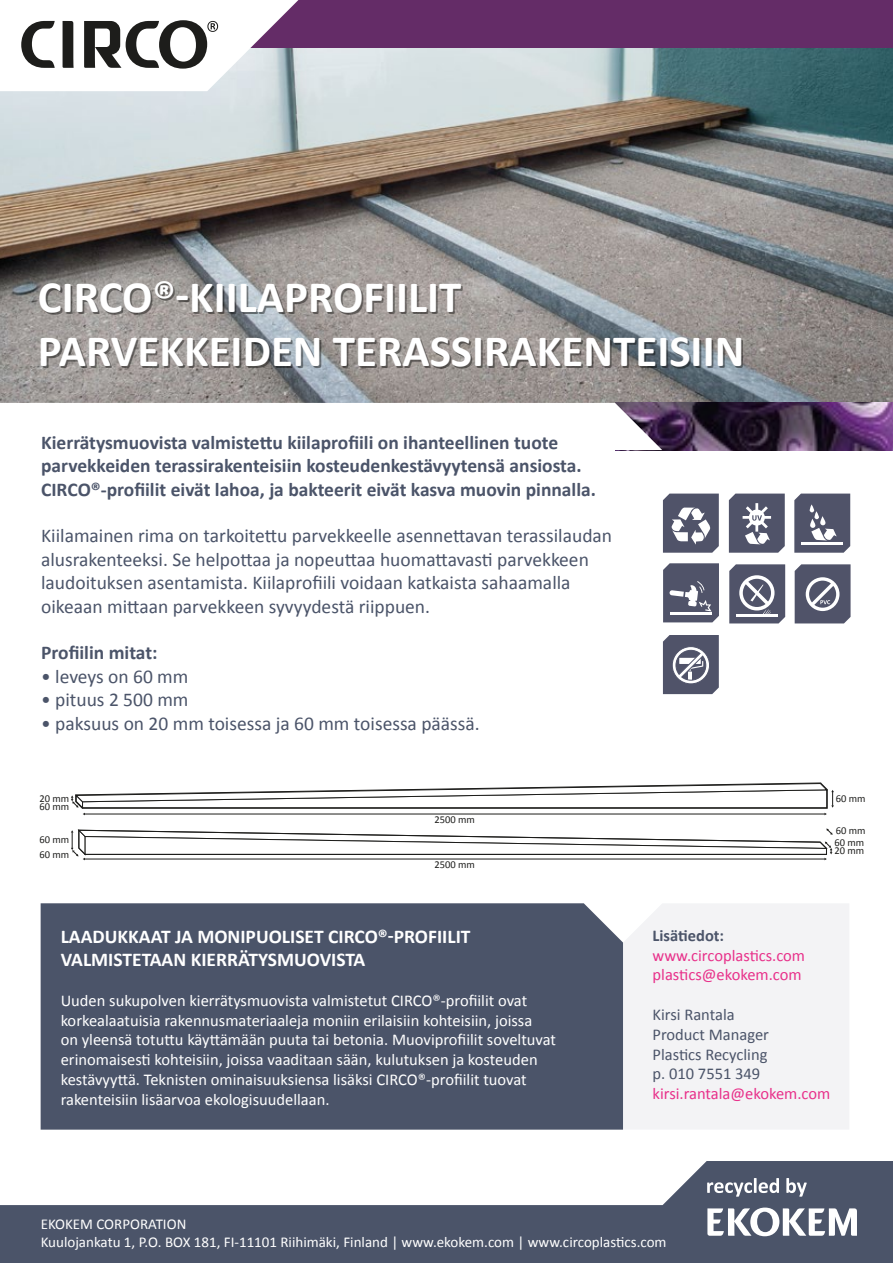
<style>
.page{position:relative;width:893px;height:1263px;background:#fff}
.page>*{position:absolute;margin:0;border:0;box-sizing:border-box;transform-origin:0 0}
.t1{font:700 45px/54px "Calibri";color:#fff}
.t2{font:19.5px/23.4px "Calibri";color:#4b5469}
.t3{font:700 19.5px/23.4px "Calibri";color:#4b5469}
.t4{font:700 19.5px/23.4px "Calibri";color:#fff}
.t5{font:16.5px/19.8px "Calibri";color:#fff}
.t6{font:16.5px/19.8px "Calibri";color:#e8308a}
.t7{font:16.5px/19.8px "Calibri";color:#4b5469}
.t8{font:700 16.5px "Calibri";color:#4b5469}
.t9{font:15px/18px "Calibri";color:#fff}
.t10{font:10.5px/7.9px "Calibri";color:#1d1d1b}
</style>
<div class="page">
<div style="left:41px;top:903px;width:582px;height:227px;background:#4b5469"></div>
<div style="left:623px;top:904px;width:226px;height:226px;background:#f3f3f5"></div>
<img style="left:0;top:47px;width:893px;height:356px">
<svg style="left:729px;top:494px;width:56px;height:59px;background:#6e7082"></svg>
<svg style="left:795px;top:564px;width:55px;height:59px;background:#6a6c7f"></svg>
<svg style="left:663px;top:563px;width:56px;height:59px;background:#696b7e"></svg>
<svg style="left:663px;top:494px;width:56px;height:59px"></svg>
<svg style="left:729px;top:564px;width:56px;height:59px;background:#6e7183"></svg>
<hr style="left:736px;top:614px;width:42px;height:3px;background:#fff">
<svg style="left:794px;top:494px;width:56px;height:59px;background:#5f6276"></svg>
<hr style="left:802px;top:542px;width:41px;height:3px;background:#fff">
<svg style="left:820px;top:516px;width:6px;height:9px"></svg>
<svg style="left:814px;top:511px;width:5px;height:8px"></svg>
<svg style="left:810px;top:519px;width:5px;height:9px"></svg>
<svg style="left:809px;top:504px;width:5px;height:8px"></svg>
<svg style="left:663px;top:635px;width:56px;height:59px;background:#6e7082"></svg>
<div style="left:241px;top:0;width:652px;height:47px;background:#642c67"></div>
<img style="left:662px;top:403px;width:231px;height:47px">
<svg style="left:615px;top:403px;width:47px;height:47px"></svg>
<svg style="left:0;top:1161px;width:893px;height:102px;fill:#4b5469"></svg>
<svg style="left:0;top:0;width:314px;height:91px"></svg>
<svg style="left:707px;top:1207px;width:150px;height:29px"></svg>
<svg style="left:707px;top:1178px;width:72px;height:19px"></svg>
<svg style="left:786px;top:1178px;width:21px;height:19px"></svg>
<svg style="left:71px;top:782px;width:763px;height:33px"></svg>
<svg style="left:71px;top:828px;width:762px;height:32px"></svg>
<h1 class="t1" style="left:38px;top:270px;width:708px">CIRCO®-KIILAPROFIILIT<br>PARVEKKEIDEN TERASSIRAKENTEISIIN</h1>
<p class="t3" style="left:41px;top:430px;width:556px">Kierrätysmuovista valmistettu kiilaprofiili on ihanteellinen tuote parvekkeiden terassirakenteisiin kosteudenkestävyytensä ansiosta.<br>CIRCO®-profiilit eivät lahoa, ja bakteerit eivät kasva muovin pinnalla.</p>
<p class="t2" style="left:41px;top:524px;width:572px">Kiilamainen rima on tarkoitettu parvekkeelle asennettavan terassilaudan alusrakenteeksi. Se helpottaa ja nopeuttaa huomattavasti parvekkeen laudoituksen asentamista. Kiilaprofiili voidaan katkaista sahaamalla oikeaan mittaan parvekkeen syvyydestä riippuen.</p>
<p class="t3" style="left:41px;top:641px;width:118px">Profiilin mitat:</p>
<p class="t2" style="left:41px;top:665px;width:149px">• leveys on 60 mm</p>
<p class="t2" style="left:41px;top:688px;width:149px">• pituus 2 500 mm</p>
<p class="t2" style="left:41px;top:711px;width:440px">• paksuus on 20 mm toisessa ja 60 mm toisessa päässä.</p>
<p class="t10" style="left:40px;top:794px;width:31px">20 mm<br>60 mm</p>
<p class="t10" style="left:40px;top:832px;width:31px;line-height:15.5px">60 mm<br>60 mm</p>
<p class="t10" style="left:434px;top:815px;width:42px">2500 mm</p>
<p class="t10" style="left:434px;top:860px;width:42px">2500 mm</p>
<p class="t4" style="left:61px;top:924px;width:411px">LAADUKKAAT JA MONIPUOLISET CIRCO®-PROFIILIT<br>VALMISTETAAN KIERRÄTYSMUOVISTA</p>
<p class="t5" style="left:61px;top:990px;width:497px">Uuden sukupolven kierrätysmuovista valmistetut CIRCO®-profiilit ovat korkealaatuisia rakennusmateriaaleja moniin erilaisiin kohteisiin, joissa<br>on yleensä totuttu käyttämään puuta tai betonia. Muoviprofiilit soveltuvat erinomaisesti kohteisiin, joissa vaaditaan sään, kulutuksen ja kosteuden kestävyyttä. Teknisten ominaisuuksiensa lisäksi CIRCO®-profiilit tuovat rakenteisiin lisäarvoa ekologisuudellaan.</p>
<p class="t10" style="left:836px;top:794px;width:31px">60 mm</p>
<p class="t10" style="left:834px;top:820px;width:33px;line-height:20.5px">60 mm<br>20 mm</p>
<p class="t10" style="left:834px;top:839px;width:31px">60 mm</p>
<p class="t8" style="left:653px;top:925px;width:73px">Lisätiedot:</p>
<p class="t6" style="left:653px;top:945px;width:154px">www.circoplastics.com plastics@ekokem.com</p>
<p class="t7" style="left:653px;top:1004px;width:118px">Kirsi Rantala<br>Product Manager<br>Plastics Recycling p. 010 7551 349</p>
<p class="t6" style="left:653px;top:1084px;width:179px">kirsi.rantala@ekokem.com</p>
<p class="t9" style="left:41px;top:1215px;width:627px">EKOKEM CORPORATION<br>Kuulojankatu 1, P.O. BOX 181, FI-11101 Riihimäki, Finland | www.ekokem.com | www.circoplastics.com</p>
</div>
